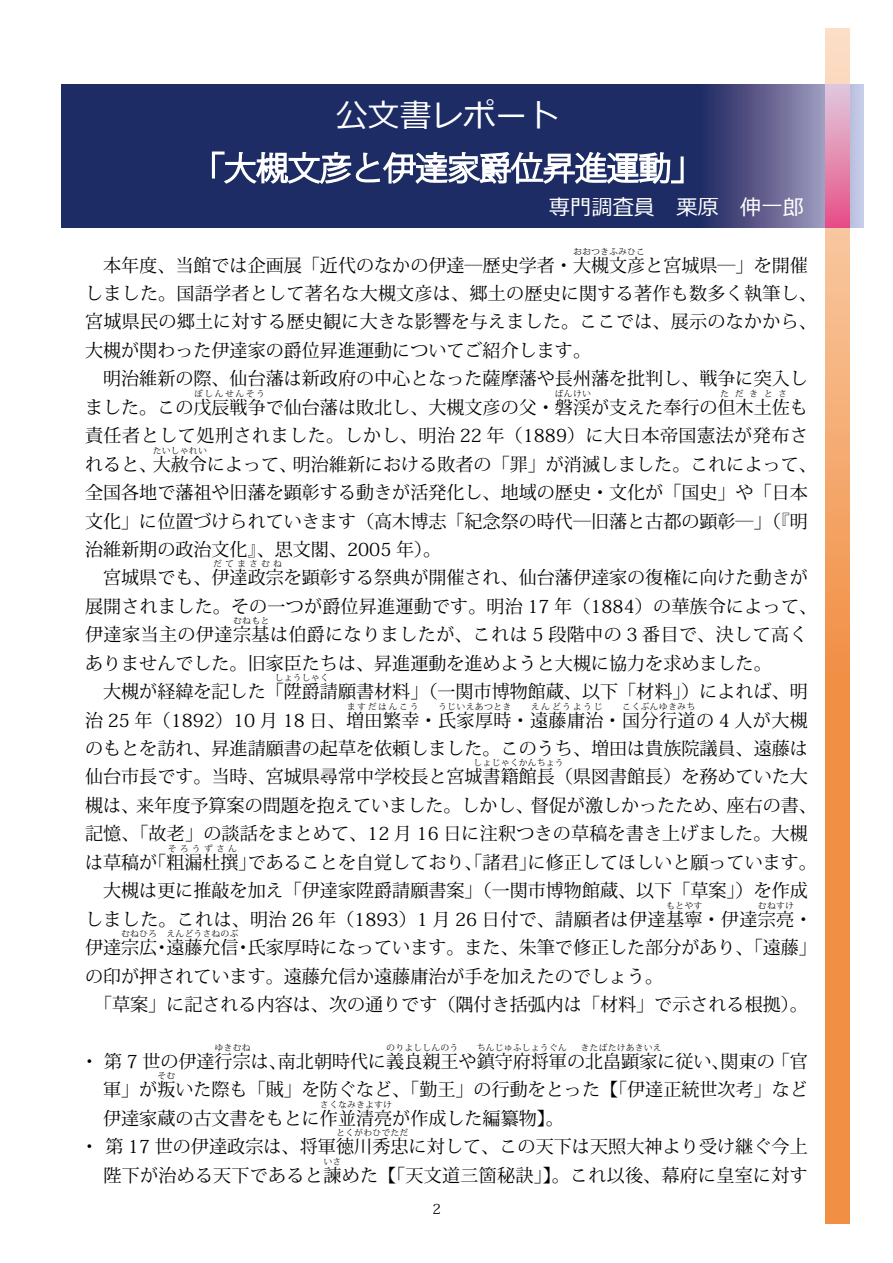
<style>
.page{position:relative;width:893px;height:1263px;background:#fff}
.page>*{position:absolute;margin:0;border:0;box-sizing:border-box;transform-origin:0 0}
.t1{font:31.95px "Meiryo";color:#fff}
.t2{font:21.3px "Meiryo";color:#fff}
.t3{font:18px/28.5px "Koz Min Pro";color:#000}
.t4{font:18px "Koz Min Pro";letter-spacing:.025em;color:#000}
.t5{font:13.8px "Koz Min Pro";color:#000}
.t6{font:9px "Koz Min Pro";color:#000}
.t7{font:9px "Koz Min Pro";letter-spacing:.16em;color:#000}
.t8{font:9px "Koz Min Pro";letter-spacing:.145em;color:#000}
</style>
<div class="page">
<svg style="left:825px;top:29px;width:24px;height:1195px;background:#f39e5e"></svg>
<svg style="left:62px;top:85px;width:802px;height:142px;background:#2d396f"></svg>
<div style="left:825px;top:85px;width:24px;height:142px;background:linear-gradient(to bottom,#e0cade,#e75188)"></div>
<svg style="left:211px;top:148px;width:474px;height:42px"></svg>
<h1 class="t1" style="left:336px;top:93px;width:225px">公文書レポート</h1>
<p class="t2" style="left:549px;top:193px;width:257px">専門調査員　栗原　伸一郎</p>
<p class="t3" style="left:85px;top:250px;width:724px">　本年度、当館では企画展「近代のなかの伊達―歴史学者・大槻文彦と宮城県―」を開催</p>
<p class="t6" style="left:573px;top:245px;width:74px">おおつきふみひこ</p>
<p class="t3" style="left:85px;top:279px;width:733px">しました。国語学者として著名な大槻文彦は、郷土の歴史に関する著作も数多く執筆し、宮城県民の郷土に対する歴史観に大きな影響を与えました。ここでは、展示のなかから、大槻が関わった伊達家の爵位昇進運動についてご紹介します。<br>　明治維新の際、仙台藩は新政府の中心となった薩摩藩や長州藩を批判し、戦争に突入しました。この戊辰戦争で仙台藩は敗北し、大槻文彦の父・磐渓が支えた奉行の但木土佐も</p>
<p class="t8" style="left:194px;top:387px;width:73px">ぼしんせんそう</p>
<p class="t6" style="left:555px;top:387px;width:38px">ばんけい</p>
<p class="t6" style="left:720px;top:387px;width:68px">ただきとさ</p>
<p class="t3" style="left:85px;top:421px;width:733px">責任者として処刑されました。しかし、明治 22 年（1889）に大日本帝国憲法が発布されると、大赦令によって、明治維新における敗者の「罪」が消滅しました。これによって、</p>
<p class="t6" style="left:153px;top:444px;width:56px">たいしゃれい</p>
<p class="t3" style="left:85px;top:478px;width:724px">全国各地で藩祖や旧藩を顕彰する動きが活発化し、地域の歴史・文化が「国史」や「日本文化」に位置づけられていきます（高木博志「紀念祭の時代―旧藩と古都の顕彰―」（『明治維新期の政治文化』、思文閣、2005 年）。<br>　宮城県でも、伊達政宗を顕彰する祭典が開催され、仙台藩伊達家の復権に向けた動きが</p>
<p class="t6" style="left:213px;top:558px;width:71px">だてまさむね</p>
<p class="t3" style="left:85px;top:591px;width:734px">展開されました。その一つが爵位昇進運動です。明治 17 年（1884）の華族令によって、伊達家当主の伊達宗基は伯爵になりましたが、これは 5 段階中の 3 番目で、決して高く</p>
<p class="t6" style="left:233px;top:615px;width:38px">むねもと</p>
<p class="t3" style="left:85px;top:648px;width:724px">ありませんでした。旧家臣たちは、昇進運動を進めようと大槻に協力を求めました。<br>　大槻が経緯を記した「陞爵請願書材料」（一関市博物館蔵、以下「材料」）によれば、明</p>
<p class="t6" style="left:275px;top:671px;width:56px">しょうしゃく</p>
<p class="t4" style="left:85px;top:707px;width:724px">治 25 年（1892）10 月 18 日、増田繁幸・氏家厚時・遠藤庸治・国分行道の 4 人が大槻</p>
<p class="t7" style="left:347px;top:700px;width:74px">ますだはんこう</p>
<p class="t6" style="left:438px;top:700px;width:75px">うじいえあつとき</p>
<p class="t7" style="left:531px;top:700px;width:74px">えんどうようじ</p>
<p class="t6" style="left:622px;top:700px;width:75px">こくぶんゆきみち</p>
<p class="t3" style="left:85px;top:733px;width:724px">のもとを訪れ、昇進請願書の起草を依頼しました。このうち、増田は貴族院議員、遠藤は仙台市長です。当時、宮城県尋常中学校長と宮城書籍館長（県図書館長）を務めていた大</p>
<p class="t6" style="left:474px;top:757px;width:92px">しょじゃくかんちょう</p>
<p class="t3" style="left:85px;top:790px;width:733px">槻は、来年度予算案の問題を抱えていました。しかし、督促が激しかったため、座右の書、記憶、「故老」の談話をまとめて、12 月 16 日に注釈つきの草稿を書き上げました。大槻は草稿が「粗漏杜撰」であることを自覚しており、「諸君」に修正してほしいと願っています。</p>
<p class="t6" style="left:168px;top:842px;width:71px">そろうずさん</p>
<p class="t3" style="left:85px;top:876px;width:729px">　大槻は更に推敲を加え「伊達家陞爵請願書案」（一関市博物館蔵、以下「草案」）を作成しました。これは、明治 26 年（1893）1 月 26 日付で、請願者は伊達基寧・伊達宗亮・</p>
<p class="t6" style="left:666px;top:899px;width:38px">もとやす</p>
<p class="t6" style="left:758px;top:899px;width:38px">むねすけ</p>
<p class="t3" style="left:85px;top:933px;width:733px">伊達宗広・遠藤允信・氏家厚時になっています。また、朱筆で修正した部分があり、「遠藤」</p>
<p class="t6" style="left:121px;top:927px;width:38px">むねひろ</p>
<p class="t6" style="left:166px;top:927px;width:74px">えんどうさねのぶ</p>
<p class="t3" style="left:85px;top:961px;width:724px">の印が押されています。遠藤允信か遠藤庸治が手を加えたのでしょう。<br>　「草案」に記される内容は、次の通りです（隅付き括弧内は「材料」で示される根拠）。</p>
<p class="t3" style="left:81px;top:1046px;width:729px">・ 第 7 世の伊達行宗は、南北朝時代に義良親王や鎮守府将軍の北畠顕家に従い、関東の「官</p>
<p class="t6" style="left:215px;top:1041px;width:38px">ゆきむね</p>
<p class="t6" style="left:386px;top:1041px;width:74px">のりよししんのう</p>
<p class="t6" style="left:477px;top:1041px;width:92px">ちんじゅふしょうぐん</p>
<p class="t6" style="left:581px;top:1041px;width:83px">きたばたけあきいえ</p>
<p class="t3" style="left:85px;top:1075px;width:724px">　軍」が叛いた際も「賊」を防ぐなど、「勤王」の行動をとった【「伊達正統世次考」など</p>
<p class="t6" style="left:157px;top:1070px;width:20px">そむ</p>
<p class="t3" style="left:85px;top:1103px;width:480px">　伊達家蔵の古文書をもとに作並清亮が作成した編纂物】。</p>
<p class="t6" style="left:320px;top:1098px;width:74px">さくなみきよすけ</p>
<p class="t3" style="left:81px;top:1132px;width:729px">・ 第 17 世の伊達政宗は、将軍徳川秀忠に対して、この天下は天照大神より受け継ぐ今上</p>
<p class="t6" style="left:336px;top:1126px;width:74px">とくがわひでただ</p>
<p class="t3" style="left:85px;top:1160px;width:724px">　陛下が治める天下であると諫めた【「天文道三箇秘訣」】。これ以後、幕府に皇室に対す</p>
<p class="t6" style="left:323px;top:1155px;width:20px">いさ</p>
<p class="t5" style="left:433px;top:1199px;width:10px">2</p>
</div>
